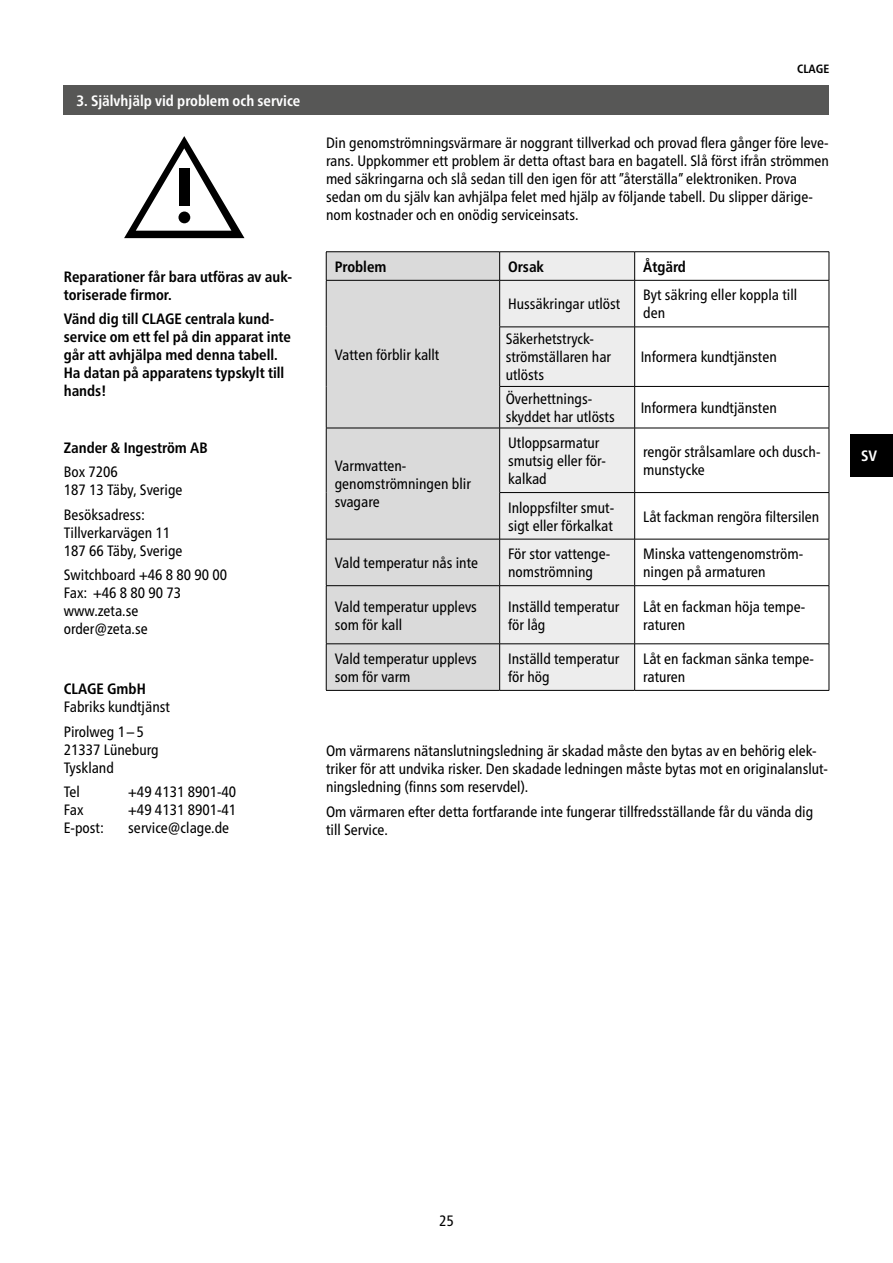
<style>
.page{position:relative;width:893px;height:1263px;background:#fff}
.page>*{position:absolute;margin:0;border:0;box-sizing:border-box;transform-origin:0 0}
.t1{font:condensed 15px/18px "Frutiger Neue LTW1 G";color:#000}
.t2{font:700 condensed 15px/18px "Frutiger Neue LTW1 G";color:#000}
.t3{font:700 condensed 15px "Frutiger Neue LTW1 G";color:#fff}
.t4{font:700 condensed 12px "Frutiger Neue LTW1 G";color:#000}
</style>
<div class="page">
<div style="left:850px;top:434px;width:43px;height:42px;background:#000"></div>
<svg style="left:124px;top:136px;width:120px;height:102px"></svg>
<div style="left:179px;top:168px;width:10px;height:38px;background:#000"></div>
<div style="left:178px;top:212px;width:12px;height:11px;background:#000;border-radius:50%"></div>
<div style="left:64px;top:85px;width:765px;height:30px;background:#575756"></div>
<div style="left:327px;top:252px;width:172px;height:438px;background:#dadada"></div>
<div style="left:500px;top:252px;width:134px;height:438px;background:#ededed"></div>
<hr style="left:326px;top:251px;width:174px;height:1px;background:#000">
<svg style="left:326px;top:252px;width:1px;height:28px"></svg>
<hr style="left:500px;top:251px;width:135px;height:1px;background:#000">
<svg style="left:499px;top:252px;width:1px;height:28px"></svg>
<hr style="left:635px;top:251px;width:194px;height:1px;background:#000">
<svg style="left:634px;top:252px;width:1px;height:28px"></svg>
<svg style="left:829px;top:252px;width:1px;height:28px"></svg>
<hr style="left:326px;top:280px;width:174px;height:1px;background:#000">
<hr style="left:326px;top:281px;width:1px;height:46px;background:#000">
<hr style="left:500px;top:280px;width:135px;height:1px;background:#000">
<hr style="left:499px;top:281px;width:1px;height:46px;background:#000">
<hr style="left:635px;top:280px;width:194px;height:1px;background:#000">
<hr style="left:634px;top:281px;width:1px;height:46px;background:#000">
<hr style="left:829px;top:281px;width:1px;height:46px;background:#000">
<hr style="left:326px;top:327px;width:1px;height:59px;background:#000">
<hr style="left:499px;top:327px;width:136px;height:1px;background:#000">
<hr style="left:499px;top:327px;width:1px;height:59px;background:#000">
<hr style="left:635px;top:327px;width:194px;height:1px;background:#000">
<hr style="left:634px;top:327px;width:1px;height:59px;background:#000">
<hr style="left:829px;top:327px;width:1px;height:59px;background:#000">
<hr style="left:326px;top:386px;width:1px;height:42px;background:#000">
<hr style="left:499px;top:386px;width:136px;height:1px;background:#000">
<hr style="left:499px;top:387px;width:1px;height:41px;background:#000">
<hr style="left:635px;top:386px;width:194px;height:1px;background:#000">
<hr style="left:634px;top:387px;width:1px;height:41px;background:#000">
<hr style="left:829px;top:387px;width:1px;height:41px;background:#000">
<hr style="left:326px;top:428px;width:174px;height:1px;background:#000">
<hr style="left:326px;top:428px;width:1px;height:65px;background:#000">
<hr style="left:500px;top:428px;width:135px;height:1px;background:#000">
<hr style="left:499px;top:428px;width:1px;height:64px;background:#000">
<hr style="left:635px;top:428px;width:194px;height:1px;background:#000">
<hr style="left:634px;top:428px;width:1px;height:64px;background:#000">
<hr style="left:829px;top:428px;width:1px;height:64px;background:#000">
<hr style="left:326px;top:493px;width:1px;height:46px;background:#000">
<hr style="left:499px;top:492px;width:136px;height:1px;background:#000">
<hr style="left:499px;top:493px;width:1px;height:46px;background:#000">
<hr style="left:635px;top:492px;width:194px;height:1px;background:#000">
<hr style="left:634px;top:493px;width:1px;height:46px;background:#000">
<hr style="left:829px;top:493px;width:1px;height:46px;background:#000">
<hr style="left:326px;top:539px;width:174px;height:1px;background:#000">
<hr style="left:326px;top:539px;width:1px;height:46px;background:#000">
<hr style="left:500px;top:539px;width:135px;height:1px;background:#000">
<hr style="left:499px;top:539px;width:1px;height:46px;background:#000">
<hr style="left:635px;top:539px;width:194px;height:1px;background:#000">
<hr style="left:634px;top:539px;width:1px;height:46px;background:#000">
<hr style="left:829px;top:539px;width:1px;height:46px;background:#000">
<hr style="left:326px;top:585px;width:174px;height:1px;background:#000">
<hr style="left:326px;top:586px;width:1px;height:58px;background:#000">
<hr style="left:500px;top:585px;width:135px;height:1px;background:#000">
<hr style="left:499px;top:586px;width:1px;height:58px;background:#000">
<hr style="left:635px;top:585px;width:194px;height:1px;background:#000">
<hr style="left:634px;top:586px;width:1px;height:58px;background:#000">
<hr style="left:829px;top:586px;width:1px;height:58px;background:#000">
<hr style="left:326px;top:643px;width:174px;height:1px;background:#000">
<hr style="left:326px;top:644px;width:1px;height:46px;background:#000">
<hr style="left:500px;top:643px;width:135px;height:1px;background:#000">
<hr style="left:499px;top:644px;width:1px;height:46px;background:#000">
<hr style="left:635px;top:643px;width:194px;height:1px;background:#000">
<hr style="left:634px;top:644px;width:1px;height:46px;background:#000">
<hr style="left:829px;top:644px;width:1px;height:46px;background:#000">
<hr style="left:326px;top:690px;width:174px;height:1px;background:#000">
<hr style="left:500px;top:690px;width:135px;height:1px;background:#000">
<hr style="left:635px;top:690px;width:194px;height:1px;background:#000">
<p class="t3" style="left:77px;top:92px;width:225px">3. Självhjälp vid problem och service</p>
<p class="t2" style="left:64px;top:267px;width:230px">Reparationer får bara utföras av auk&shy;toriserade firmor.</p>
<p class="t2" style="left:64px;top:310px;width:229px">Vänd dig till CLAGE centrala kund&shy;service om ett fel på din apparat inte går att avhjälpa med denna tabell.<br>Ha datan på apparatens typskylt till hands!</p>
<p class="t2" style="left:64px;top:438px;width:145px">Zander &amp; Ingeström AB</p>
<p class="t1" style="left:64px;top:463px;width:120px">Box 7206<br>187 13 Täby, Sverige</p>
<p class="t1" style="left:64px;top:505px;width:120px">Besöksadress:<br>Tillverkarvägen 11<br>187 66 Täby, Sverige</p>
<p class="t1" style="left:64px;top:566px;width:165px">Switchboard +46 8 80 90 00<br>Fax: +46 8 80 90 73 www.zeta.se<br>order@zeta.se</p>
<p class="t2" style="left:64px;top:680px;width:84px">CLAGE GmbH</p>
<p class="t1" style="left:64px;top:695px;width:108px;line-height:24.3px">Fabriks kundtjänst<br>Pirolweg 1–5</p>
<p class="t1" style="left:64px;top:740px;width:96px">21337 Lüneburg<br>Tyskland</p>
<p class="t1" style="left:64px;top:783px;width:18px">Tel</p>
<p class="t1" style="left:128px;top:783px;width:109px">+49 4131 8901-40</p>
<p class="t1" style="left:64px;top:801px;width:21px">Fax</p>
<p class="t1" style="left:128px;top:801px;width:109px">+49 4131 8901-41</p>
<p class="t1" style="left:64px;top:819px;width:42px">E-post:</p>
<p class="t1" style="left:128px;top:819px;width:102px">service@clage.de</p>
<p class="t4" style="left:797px;top:62px;width:34px">CLAGE</p>
<p class="t1" style="left:326px;top:133px;width:504px">Din genomströmningsvärmare är noggrant tillverkad och provad flera gånger före leve&shy;rans. Uppkommer ett problem är detta oftast bara en bagatell. Slå först ifrån strömmen med säkringarna och slå sedan till den igen för att ”återställa” elektroniken. Prova sedan om du själv kan avhjälpa felet med hjälp av följande tabell. Du slipper därige&shy;nom kostnader och en onödig serviceinsats.</p>
<p class="t2" style="left:335px;top:258px;width:53px">Problem</p>
<p class="t2" style="left:508px;top:258px;width:37px">Orsak</p>
<p class="t2" style="left:643px;top:258px;width:44px">Åtgärd</p>
<p class="t1" style="left:335px;top:346px;width:106px">Vatten förblir kallt</p>
<p class="t1" style="left:335px;top:457px;width:138px">Varmvatten&shy;genomströmningen blir svagare</p>
<p class="t1" style="left:508px;top:295px;width:114px">Hussäkringar utlöst</p>
<p class="t1" style="left:643px;top:286px;width:155px">Byt säkring eller koppla till den</p>
<p class="t1" style="left:506px;top:330px;width:107px">Säkerhetstryck&shy;strömställaren har utlösts</p>
<p class="t1" style="left:641px;top:348px;width:138px">Informera kundtjänsten</p>
<p class="t1" style="left:506px;top:390px;width:111px">Överhettnings&shy;skyddet har utlösts</p>
<p class="t1" style="left:641px;top:399px;width:138px">Informera kundtjänsten</p>
<p class="t1" style="left:508px;top:434px;width:99px">Utloppsarmatur smutsig eller för&shy;kalkad</p>
<p class="t1" style="left:643px;top:443px;width:179px">rengör strålsamlare och dusch&shy;munstycke</p>
<p class="t1" style="left:508px;top:498px;width:108px">Inloppsfilter smut&shy;sigt eller förkalkat</p>
<p class="t1" style="left:643px;top:507px;width:178px">Låt fackman rengöra filtersilen</p>
<p class="t1" style="left:335px;top:554px;width:145px">Vald temperatur nås inte</p>
<p class="t1" style="left:508px;top:545px;width:104px">För stor vattenge&shy;nomströmning</p>
<p class="t1" style="left:643px;top:545px;width:162px">Minska vattengenomström&shy;ningen på armaturen</p>
<p class="t1" style="left:335px;top:597px;width:144px">Vald temperatur upplevs som för kall</p>
<p class="t1" style="left:508px;top:597px;width:113px">Inställd temperatur för låg</p>
<p class="t1" style="left:643px;top:597px;width:164px">Låt en fackman höja tempe&shy;raturen</p>
<p class="t1" style="left:335px;top:649px;width:144px">Vald temperatur upplevs som för varm</p>
<p class="t1" style="left:508px;top:649px;width:113px">Inställd temperatur för hög</p>
<p class="t1" style="left:643px;top:649px;width:172px">Låt en fackman sänka tempe&shy;raturen</p>
<p class="t1" style="left:326px;top:742px;width:504px">Om värmarens nätanslutningsledning är skadad måste den bytas av en behörig elek&shy;triker för att undvika risker. Den skadade ledningen måste bytas mot en originalanslut&shy;ningsledning (finns som reservdel).</p>
<p class="t1" style="left:326px;top:802px;width:489px">Om värmaren efter detta fortfarande inte fungerar tillfredsställande får du vända dig till Service.</p>
<p class="t3" style="left:861px;top:447px;width:18px">SV</p>
<p class="t1" style="left:439px;top:1212px;width:16px">25</p>
</div>
